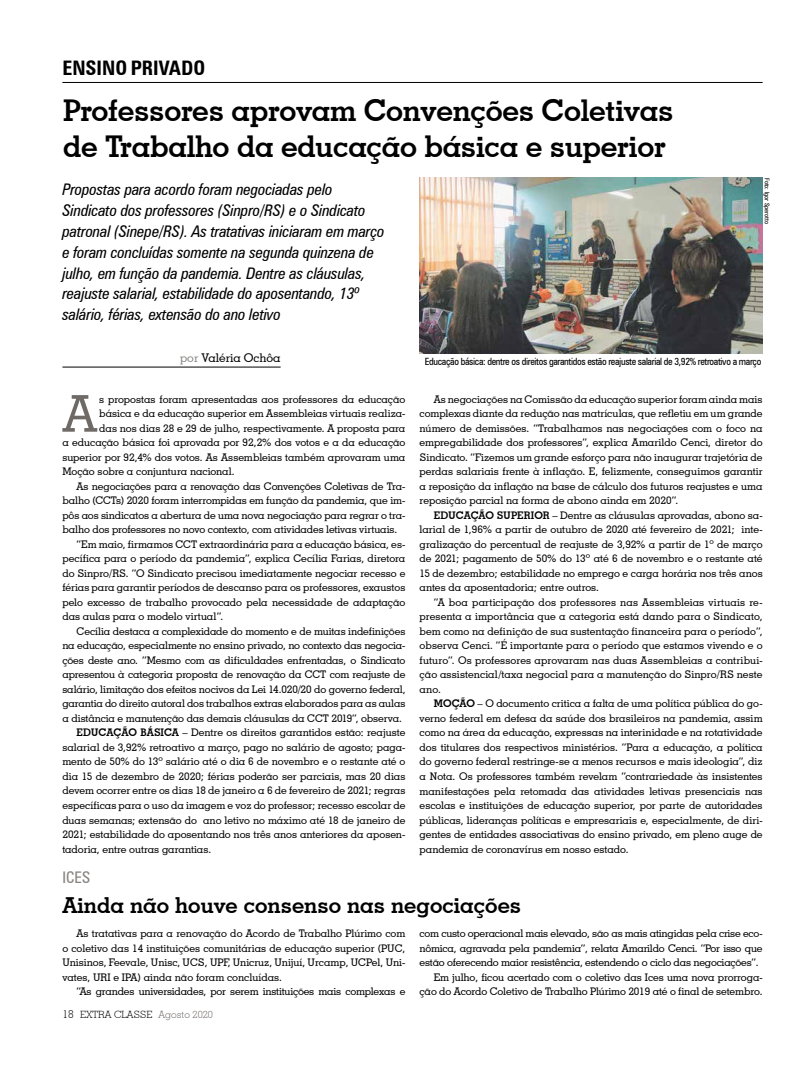
<style>
.page{position:relative;width:791px;height:1078px;background:#fff}
.page>*{position:absolute;margin:0;border:0;box-sizing:border-box;transform-origin:0 0}
.t1{font:500 50.8px "Geometric Slab 703 BT";color:#6f6a66}
.t2{font:700 30px/36px "Geometric Slab 703 BT";letter-spacing:-.01em;color:#000}
.t3{font:700 22px "Geometric Slab 703 BT";color:#000}
.t4{font:700 condensed 20px "Zurich BT";color:#000}
.t5{font:italic condensed 16px/20.8px "Zurich BT";letter-spacing:-.01em;color:#000}
.t6{font:condensed 16px "Zurich BT";color:#888482}
.t7{font:500 12px "Geometric Slab 703 BT";color:#000}
.t8{font:300 11px "Geometric Slab 703 BT";color:#000}
.t9{font:500 10.5px/14.5px "Geometric Slab 703 BT";letter-spacing:-.01em;color:#000;text-align:justify}
.t10{font:condensed 10px "Zurich BT";letter-spacing:-.035em;color:#000}
.t11{font:300 10px "Geometric Slab 703 BT";color:#000}
.t12{font:condensed 6.5px "Zurich BT";color:#000}
.s1{color:#8c8986}
.s2{font-weight:700}
.s3{color:#6f6a66}
</style>
<div class="page">
<hr style="left:62px;top:82px;width:701px;height:1px;background:#000">
<hr style="left:62px;top:367px;width:219px;height:1px;background:#000">
<img style="left:420px;top:177px;width:343px;height:176px">
<h3 class="t4" style="left:62px;top:56px;width:144px">ENSINO PRIVADO</h3>
<h2 class="t2" style="left:63px;top:92px;width:612px">Professores aprovam Convenções Coletivas de Trabalho da educação básica e superior</h2>
<p class="t12" style="left:771px;top:177px;width:48px;rotate:90deg">Foto: Igor Sperotto</p>
<p class="t5" style="left:62px;top:179px;width:324px">Propostas para acordo foram negociadas pelo Sindicato dos professores (Sinpro/RS) e o Sindicato patronal (Sinepe/RS). As tratativas iniciaram em março e foram concluídas somente na segunda quinzena de julho, em função da pandemia. Dentre as cláusulas, reajuste salarial, estabilidade do aposentando, 13º salário, férias, extensão do ano letivo</p>
<p class="t7" style="left:180px;top:351px;width:102px"><span class="s1">por</span> Valéria Ochôa</p>
<p class="t10" style="left:425px;top:355px;width:338px">Educação básica: dentre os direitos garantidos estão reajuste salarial de 3,92% retroativo a março</p>
<h1 class="t1" style="left:63px;top:382px;width:35px">A</h1>
<p class="t9" style="left:99px;top:391px;width:308px">s propostas foram apresentadas aos professores da educação</p>
<p class="t9" style="left:99px;top:406px;width:308px">básica e da educação superior em Assembleias virtuais realiza-</p>
<p class="t9" style="left:99px;top:420px;width:308px">das nos dias 28 e 29 de julho, respectivamente. A proposta para</p>
<p class="t9" style="left:62px;top:435px;width:344px">a educação básica foi aprovada por 92,2% dos votos e a da educação</p>
<p class="t9" style="left:62px;top:449px;width:344px">superior por 92,4% dos votos. As Assembleias também aprovaram uma</p>
<p class="t9" style="left:62px;top:464px;width:174px">Moção sobre a conjuntura nacional.</p>
<p class="t9" style="left:77px;top:478px;width:330px">As negociações para a renovação das Convenções Coletivas de Tra-</p>
<p class="t9" style="left:62px;top:493px;width:344px">balho (CCTs) 2020 foram interrompidas em função da pandemia, que im-</p>
<p class="t9" style="left:62px;top:507px;width:344px">pôs aos sindicatos a abertura de uma nova negociação para regrar o tra-</p>
<p class="t9" style="left:62px;top:522px;width:336px">balho dos professores no novo contexto, com atividades letivas virtuais.</p>
<p class="t9" style="left:77px;top:536px;width:330px">“Em maio, firmamos CCT extraordinária para a educação básica, es-</p>
<p class="t9" style="left:62px;top:551px;width:344px">pecífica para o período da pandemia”, explica Cecília Farias, diretora</p>
<p class="t9" style="left:62px;top:565px;width:344px">do Sinpro/RS. “O Sindicato precisou imediatamente negociar recesso e</p>
<p class="t9" style="left:62px;top:580px;width:344px">férias para garantir períodos de descanso para os professores, exaustos</p>
<p class="t9" style="left:62px;top:594px;width:344px">pelo excesso de trabalho provocado pela necessidade de adaptação</p>
<p class="t9" style="left:62px;top:609px;width:162px">das aulas para o modelo virtual”.</p>
<p class="t9" style="left:77px;top:623px;width:330px">Cecília destaca a complexidade do momento e de muitas indefinições</p>
<p class="t9" style="left:62px;top:638px;width:344px">na educação, especialmente no ensino privado, no contexto das negocia-</p>
<p class="t9" style="left:62px;top:652px;width:344px">ções deste ano. “Mesmo com as dificuldades enfrentadas, o Sindicato</p>
<p class="t9" style="left:62px;top:667px;width:344px">apresentou à categoria proposta de renovação da CCT com reajuste de</p>
<p class="t9" style="left:62px;top:681px;width:345px">salário, limitação dos efeitos nocivos da Lei 14.020/20 do governo federal,</p>
<p class="t9" style="left:62px;top:696px;width:344px">garantia do direito autoral dos trabalhos extras elaborados para as aulas</p>
<p class="t9" style="left:62px;top:710px;width:341px">a distância e manutenção das demais cláusulas da CCT 2019”, observa.</p>
<p class="t9" style="left:77px;top:725px;width:330px"><span class="s2">EDUCAÇÃO BÁSICA</span> – Dentre os direitos garantidos estão: reajuste</p>
<p class="t9" style="left:62px;top:739px;width:344px">salarial de 3,92% retroativo a março, pago no salário de agosto; paga-</p>
<p class="t9" style="left:62px;top:754px;width:344px">mento de 50% do 13º salário até o dia 6 de novembro e o restante até o</p>
<p class="t9" style="left:62px;top:768px;width:345px">dia 15 de dezembro de 2020; férias poderão ser parciais, mas 20 dias</p>
<p class="t9" style="left:62px;top:783px;width:344px">devem ocorrer entre os dias 18 de janeiro a 6 de fevereiro de 2021; regras</p>
<p class="t9" style="left:62px;top:797px;width:344px">específicas para o uso da imagem e voz do professor; recesso escolar de</p>
<p class="t9" style="left:62px;top:812px;width:344px">duas semanas; extensão do ano letivo no máximo até 18 de janeiro de</p>
<p class="t9" style="left:62px;top:826px;width:344px">2021; estabilidade do aposentando nos três anos anteriores da aposen-</p>
<p class="t9" style="left:62px;top:841px;width:150px">tadoria, entre outras garantias.</p>
<h3 class="t6" style="left:62px;top:867px;width:30px">ICES</h3>
<p class="t9" style="left:420px;top:391px;width:344px;text-indent:14px">As negociações na Comissão da educação superior foram ainda mais complexas diante da redução nas matrículas, que refletiu em um grande número de demissões. “Trabalhamos nas negociações com o foco na empregabilidade dos professores”, explica Amarildo Cenci, diretor do Sindicato. “Fizemos um grande esforço para não inaugurar trajetória de perdas salariais frente à inflação. E, felizmente, conseguimos garantir a reposição da inflação na base de cálculo dos futuros reajustes e uma reposição parcial na forma de abono ainda em 2020”.</p>
<p class="t9" style="left:420px;top:507px;width:345px;text-indent:14px"><span class="s2">EDUCAÇÃO SUPERIOR</span> – Dentre as cláusulas aprovadas, abono sa&shy;larial de 1,96% a partir de outubro de 2020 até fevereiro de 2021; inte&shy;gralização do percentual de reajuste de 3,92% a partir de 1º de março de 2021; pagamento de 50% do 13º até 6 de novembro e o restante até 15 de dezembro; estabilidade no emprego e carga horária nos três anos antes da aposentadoria; entre outros.</p>
<p class="t9" style="left:420px;top:594px;width:345px;text-indent:14px">“A boa participação dos professores nas Assembleias virtuais re&shy;presenta a importância que a categoria está dando para o Sindicato, bem como na definição de sua sustentação financeira para o período”, observa Cenci. “É importante para o período que estamos vivendo e o futuro”. Os professores aprovaram nas duas Assembleias a contribui&shy;ção assistencial/taxa negocial para a manutenção do Sinpro/RS neste ano.</p>
<p class="t9" style="left:420px;top:696px;width:345px;text-indent:14px"><span class="s2">MOÇÃO</span> – O documento critica a falta de uma política pública do go&shy;verno federal em defesa da saúde dos brasileiros na pandemia, assim como na área da educação, expressas na interinidade e na rotatividade dos titulares dos respectivos ministérios. “Para a educação, a política do governo federal restringe-se a menos recursos e mais ideologia”, diz a Nota. Os professores também revelam “contrariedade às insistentes manifestações pela retomada das atividades letivas presenciais nas escolas e instituições de educação superior, por parte de autoridades públicas, lideranças políticas e empresariais e, especialmente, de diri&shy;gentes de entidades associativas do ensino privado, em pleno auge de pandemia de coronavírus em nosso estado.</p>
<h3 class="t3" style="left:62px;top:891px;width:460px">Ainda não houve consenso nas negociações</h3>
<p class="t9" style="left:62px;top:925px;width:344px;text-indent:14px">As tratativas para a renovação do Acordo de Trabalho Plúrimo com o coletivo das 14 instituições comunitárias de educação superior (PUC, Unisinos, Feevale, Unisc, UCS, UPF, Unicruz, Unijuí, Urcamp, UCPel, Uni&shy;vates, URI e IPA) ainda não foram concluídas.</p>
<p class="t9" style="left:77px;top:983px;width:330px">“As grandes universidades, por serem instituições mais complexas e</p>
<p class="t8" style="left:62px;top:1006px;width:13px">18</p>
<p class="t11" style="left:80px;top:1007px;width:134px">EXTRA CLASSE <span class="s3">Agosto 2020</span></p>
<p class="t9" style="left:420px;top:925px;width:344px">com custo operacional mais elevado, são as mais atingidas pela crise eco-</p>
<p class="t9" style="left:420px;top:940px;width:344px">nômica, agravada pela pandemia”, relata Amarildo Cenci. “Por isso que</p>
<p class="t9" style="left:420px;top:954px;width:340px">estão oferecendo maior resistência, estendendo o ciclo das negociações”.</p>
<p class="t9" style="left:434px;top:969px;width:330px">Em julho, ficou acertado com o coletivo das Ices uma nova prorroga-</p>
<p class="t9" style="left:420px;top:983px;width:344px">ção do Acordo Coletivo de Trabalho Plúrimo 2019 até o final de setembro.</p>
</div>
